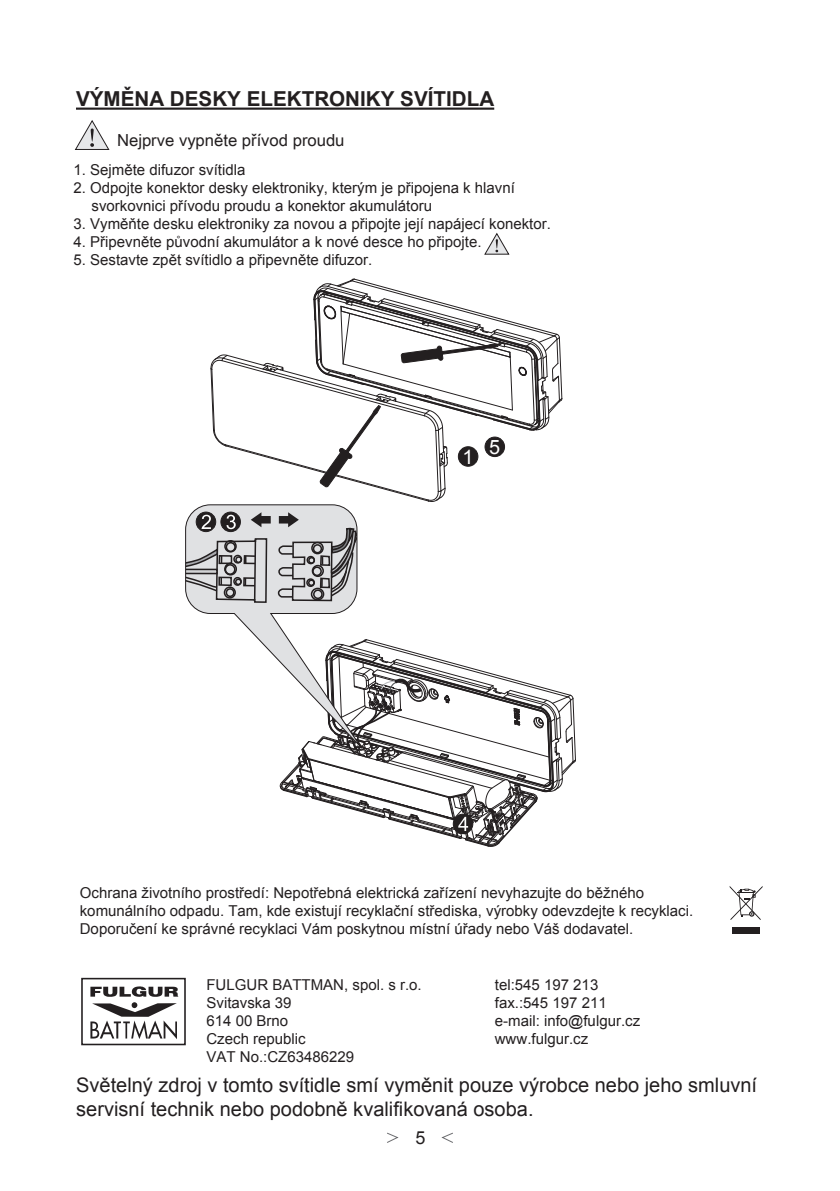
<style>
.page{position:relative;width:840px;height:1191px;background:#fff}
.page>*{position:absolute;margin:0;border:0;box-sizing:border-box;transform-origin:0 0}
.t1{font:700 20.6px "Arial";color:#231f20}
.t2{font:20px/24px "Arial";color:#231f20}
.t3{font:19.8px "Arial";color:#fff}
.t4{font:18px "Arial";color:#231f20}
.t5{font:16.6px "Arial Unicode MS";color:#231f20}
.t6{font:15px/18px "Arial";color:#231f20}
</style>
<div class="page">
<svg style="left:74px;top:120px;width:36px;height:30px"></svg>
<svg style="left:484px;top:232px;width:26px;height:23px"></svg>
<svg style="left:441px;top:1132px;width:12px;height:11px"></svg>
<svg style="left:387px;top:1132px;width:12px;height:11px"></svg>
<div style="left:732px;top:926px;width:27px;height:7px;background:#231f20"></div>
<svg style="left:729px;top:886px;width:33px;height:34px"></svg>
<hr style="left:76px;top:108px;width:418px;height:2px;background:#231f20">
<svg style="left:279px;top:639px;width:297px;height:208px"></svg>
<svg style="left:189px;top:603px;width:179px;height:154px"></svg>
<svg style="left:185px;top:278px;width:377px;height:325px"></svg>
<div style="left:484px;top:437px;width:20px;height:19px;background:#231f20;border-radius:50%"></div>
<div style="left:484px;top:437px;width:20px;height:20px;border:1px solid #231f20;border-radius:50%"></div>
<svg style="left:90px;top:986px;width:88px;height:10px"></svg>
<svg style="left:90px;top:1002px;width:87px;height:37px"></svg>
<div style="left:81px;top:977px;width:105px;height:68px;border:2px solid #231f20"></div>
<h1 class="t1" style="left:76px;top:85px;width:419px">VÝMĚNA DESKY ELEKTRONIKY SVÍTIDLA</h1>
<p class="t5" style="left:117px;top:128px;width:229px">Nejprve vypněte přívod proudu</p>
<p class="t6" style="left:73px;top:161px;width:173px">1. Sejměte difuzor svítidla</p>
<p class="t6" style="left:91px;top:179px;width:425px;text-indent:-18px">2. Odpojte konektor desky elektroniky, kterým je připojena k hlavní svorkovnici přívodu proudu a konektor akumulátoru</p>
<p class="t6" style="left:73px;top:215px;width:478px">3. Vyměňte desku elektroniky za novou a připojte její napájecí konektor.</p>
<p class="t6" style="left:73px;top:233px;width:409px">4. Připevněte původní akumulátor a k nové desce ho připojte.</p>
<p class="t6" style="left:73px;top:251px;width:300px">5. Sestavte zpět svítidlo a připevněte difuzor.</p>
<h3 class="t3" style="left:462px;top:444px;width:13px">1</h3>
<h3 class="t3" style="left:489px;top:434px;width:13px">5</h3>
<p class="t6" style="left:80px;top:884px;width:614px">Ochrana životního prostředí: Nepotřebná elektrická zařízení nevyhazujte do běžného komunálního odpadu. Tam, kde existují recyklační střediska, výrobky odevzdejte k recyklaci.<br>Doporučení ke správné recyklaci Vám poskytnou místní úřady nebo Váš dodavatel.</p>
<p class="t6" style="left:206px;top:976px;width:217px">FULGUR BATTMAN, spol. s r.o.</p>
<p class="t6" style="left:494px;top:976px;width:105px">tel:545 197 213</p>
<p class="t6" style="left:206px;top:994px;width:87px">Svitavska 39</p>
<p class="t6" style="left:494px;top:994px;width:113px">fax.:545 197 211</p>
<p class="t6" style="left:206px;top:1012px;width:83px">614 00 Brno</p>
<p class="t6" style="left:494px;top:1012px;width:147px">e-mail: info@fulgur.cz</p>
<p class="t6" style="left:206px;top:1030px;width:101px">Czech republic</p>
<p class="t6" style="left:494px;top:1030px;width:95px">www.fulgur.cz</p>
<p class="t6" style="left:206px;top:1048px;width:149px">VAT No.:CZ63486229</p>
<h2 class="t2" style="left:76px;top:1073px;width:682px">Světelný zdroj v tomto svítidle smí vyměnit pouze výrobce nebo jeho smluvní servisní technik nebo podobně kvalifikovaná osoba.</h2>
<p class="t4" style="left:415px;top:1126px;width:12px">5</p>
</div>
